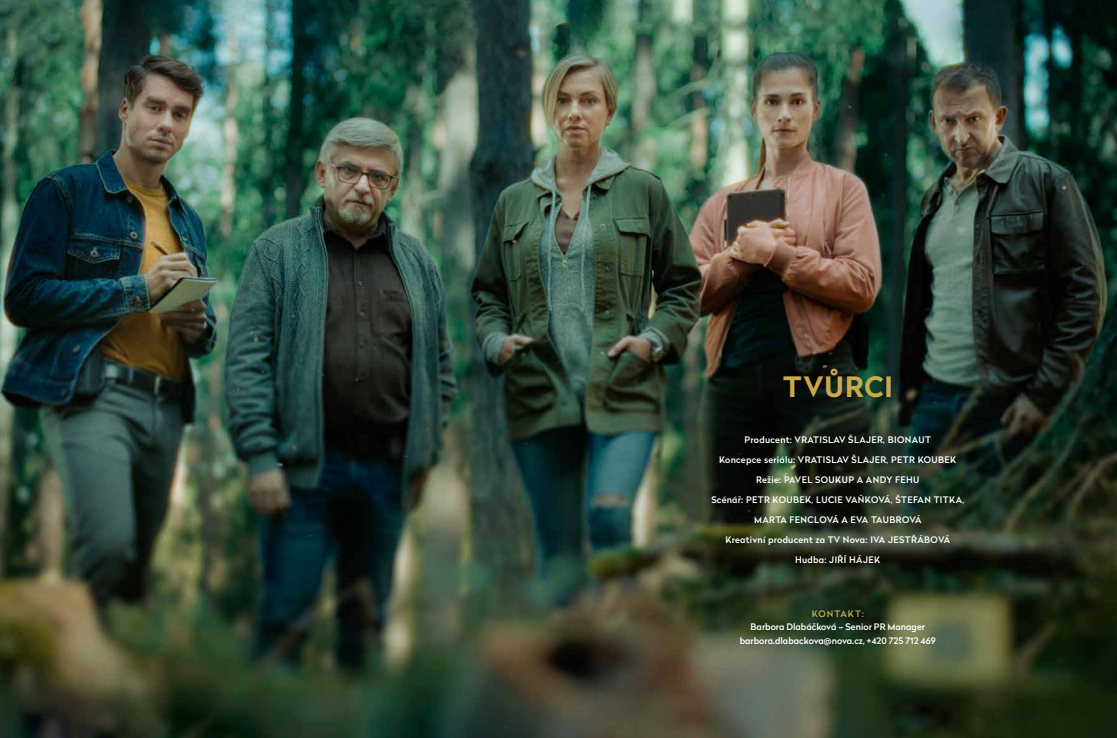
<style>
.page{position:relative;width:1117px;height:738px;background:#fff}
.page>*{position:absolute;margin:0;border:0;box-sizing:border-box;transform-origin:0 0}
.t1{font:700 28px "Radikal";letter-spacing:.035em;color:#cba84b}
.t2{font:500 9px "Radikal";letter-spacing:.045em;color:#fff}
.t3{font:500 9px/13.3px "Radikal";color:#fff;text-align:center}
.t4{font:500 9px "Radikal";letter-spacing:.025em;color:#fff}
.t5{font:500 9px "Radikal";letter-spacing:.12em;color:#cba84b}
</style>
<div class="page">
<img style="left:0;top:0;width:1117px;height:737px">
<h1 class="t1" style="left:783px;top:365px;width:111px">TVŮRCI</h1>
<p class="t2" style="left:744px;top:432px;width:188px">Producent: VRATISLAV ŠLAJER, BIONAUT</p>
<p class="t2" style="left:719px;top:452px;width:239px">Koncepce seriálu: VRATISLAV ŠLAJER, PETR KOUBEK</p>
<p class="t2" style="left:756px;top:472px;width:165px">Režie: PAVEL SOUKUP A ANDY FEHU</p>
<p class="t2" style="left:711px;top:492px;width:254px">Scénář: PETR KOUBEK, LUCIE VAŇKOVÁ, ŠTEFAN TITKA,</p>
<p class="t4" style="left:754px;top:512px;width:169px">MARTA FENCLOVÁ A EVA TAUBROVÁ</p>
<p class="t4" style="left:725px;top:532px;width:226px">Kreativní producent za TV Nova: IVA JESTŘÁBOVÁ</p>
<p class="t2" style="left:795px;top:552px;width:86px">Hudba: JIŘÍ HÁJEK</p>
<p class="t5" style="left:812px;top:606px;width:54px">KONTAKT:</p>
<p class="t3" style="left:740px;top:619px;width:197px">Barbora Dlabáčková – Senior PR Manager barbora.dlabackova@nova.cz, +420 725 712 469</p>
</div>
